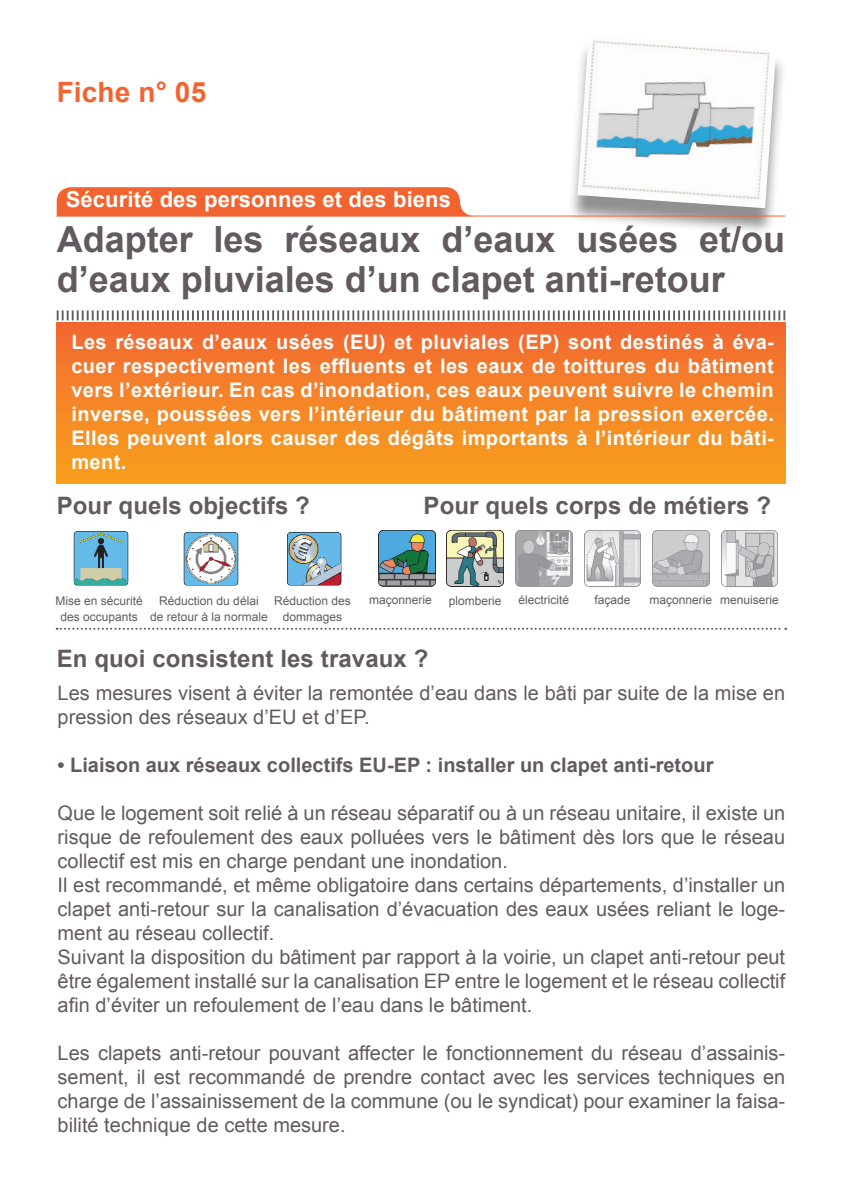
<style>
.page{position:relative;width:842px;height:1191px;background:#fff}
.page>*{position:absolute;margin:0;border:0;box-sizing:border-box;transform-origin:0 0}
.t1{font:700 36px/40px "Arial";color:#635a60}
.t2{font:700 28px "Arial";letter-spacing:.005em;color:#f2642f}
.t3{font:700 24px "Arial";letter-spacing:.005em;color:#635a60}
.t4{font:700 22px "Arial";letter-spacing:.005em;color:#fff}
.t5{font:20px/24px "Arial";color:#635a60}
.t6{font:700 20px/24px "Arial";letter-spacing:.02em;color:#fff;text-align:justify}
.t7{font:700 20px "Arial";color:#635a60}
.t8{font:12px/16px "Arial";color:#635a60;text-align:center}
</style>
<div class="page">
<div style="left:567px;top:41px;width:219px;height:194px;background:#231f20;opacity:.5"></div>
<img style="left:577px;top:40px;width:199px;height:168px">
<div style="left:57px;top:322px;width:728px;height:161px;background:linear-gradient(to bottom,#f26832,#f8a11c)"></div>
<hr style="left:57px;top:215px;width:728px;height:1px;background:#f2642f">
<svg style="left:57px;top:310px;width:728px;height:10px"></svg>
<svg style="left:57px;top:187px;width:418px;height:29px;background:#f26b38"></svg>
<svg style="left:57px;top:628px;width:729px;height:2px"></svg>
<img style="left:73px;top:531px;width:56px;height:55px">
<img style="left:183px;top:532px;width:56px;height:54px">
<img style="left:287px;top:532px;width:55px;height:54px">
<img style="left:378px;top:530px;width:57px;height:57px">
<img style="left:447px;top:530px;width:57px;height:57px">
<img style="left:515px;top:530px;width:57px;height:57px">
<img style="left:584px;top:530px;width:57px;height:57px">
<img style="left:653px;top:530px;width:56px;height:57px">
<img style="left:721px;top:530px;width:57px;height:57px">
<h2 class="t2" style="left:57px;top:74px;width:151px">Fiche n° 05</h2>
<p class="t4" style="left:66px;top:184px;width:387px">Sécurité des personnes et des biens</p>
<h1 class="t1" style="left:57px;top:221px;width:730px">Adapter les réseaux d’eaux usées et/ou d’eaux pluviales d’un clapet anti-retour</h1>
<p class="t6" style="left:71px;top:330px;width:704px">Les réseaux d’eaux usées (EU) et pluviales (EP) sont destinés à éva&shy;cuer respectivement les effluents et les eaux de toittures du bâtiment vers l’extérieur. En cas d’inondation, ces eaux peuvent suivre le chemin inverse, poussées vers l’intérieur du bâtiment par la pression exercée.<br>Elles peuvent alors causer des dégâts importants à l’intérieur du bâti&shy;ment.</p>
<p class="t3" style="left:57px;top:490px;width:255px">Pour quels objectifs ?</p>
<p class="t3" style="left:424px;top:490px;width:349px">Pour quels corps de métiers ?</p>
<p class="t8" style="left:55px;top:593px;width:89px">Mise en sécurité des occupants</p>
<p class="t8" style="left:150px;top:593px;width:119px">Réduction du délai<br>de retour à la normale</p>
<p class="t8" style="left:274px;top:593px;width:78px">Réduction des dommages</p>
<p class="t8" style="left:369px;top:592px;width:64px">maçonnerie</p>
<p class="t8" style="left:449px;top:593px;width:54px">plomberie</p>
<p class="t8" style="left:518px;top:592px;width:52px">électricité</p>
<p class="t8" style="left:594px;top:592px;width:38px">façade</p>
<p class="t8" style="left:650px;top:592px;width:131px">maçonnerie menuiserie</p>
<p class="t3" style="left:57px;top:643px;width:373px">En quoi consistent les travaux ?</p>
<p class="t5" style="left:58px;top:681px;width:729px">Les mesures visent à éviter la remontée d’eau dans le bâti par suite de la mise en pression des réseaux d’EU et d’EP.</p>
<p class="t7" style="left:58px;top:752px;width:657px">• Liaison aux réseaux collectifs EU-EP : installer un clapet anti-retour</p>
<p class="t5" style="left:58px;top:801px;width:729px">Que le logement soit relié à un réseau séparatif ou à un réseau unitaire, il existe un risque de refoulement des eaux polluées vers le bâtiment dès lors que le réseau collectif est mis en charge pendant une inondation.<br>Il est recommandé, et même obligatoire dans certains départements, d’installer un clapet anti-retour sur la canalisation d’évacuation des eaux usées reliant le loge&shy;ment au réseau collectif.<br>Suivant la disposition du bâtiment par rapport à la voirie, un clapet anti-retour peut être également installé sur la canalisation EP entre le logement et le réseau collectif afin d’éviter un refoulement de l’eau dans le bâtiment.</p>
<p class="t5" style="left:58px;top:1041px;width:729px;text-align:justify">Les clapets anti-retour pouvant affecter le fonctionnement du réseau d’assainis&shy;sement, il est recommandé de prendre contact avec les services techniques en charge de l’assainissement de la commune (ou le syndicat) pour examiner la faisa&shy;bilité technique de cette mesure.</p>
</div>
